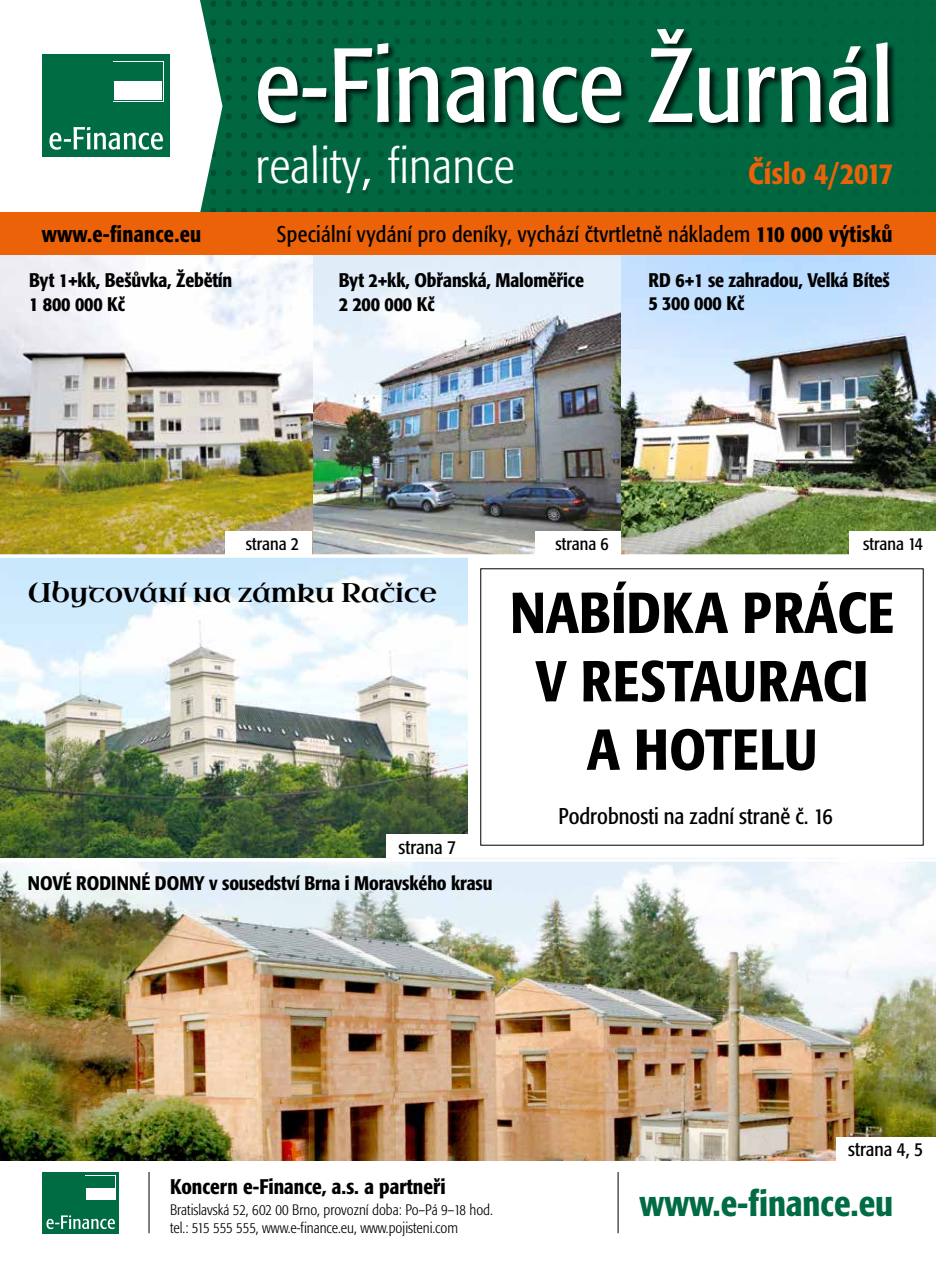
<style>
.page{position:relative;width:936px;height:1263px;background:#fff}
.page>*{position:absolute;margin:0;border:0;box-sizing:border-box;transform-origin:0 0}
.t1{font:condensed 104.25px "Formata";color:#fff}
.t2{font:500 condensed 57px/68.4px "Formata";color:#000;text-align:center}
.t3{font:300 condensed 49.5px "Formata";letter-spacing:.01em;color:#fff}
.t4{font:500 condensed 36px "Formata";color:#006c43}
.t5{font:500 condensed 30px "Formata";letter-spacing:.01em;color:#eb6209}
.t6{font:27px "Uncial Antiqua";letter-spacing:-.01em;color:#000}
.t7{font:condensed 22.5px "Formata";letter-spacing:.015em;color:#000}
.t8{font:500 condensed 22.5px "Formata";letter-spacing:.015em;color:#000}
.t9{font:500 condensed 21px "Formata";color:#000}
.t10{font:500 condensed 19.5px/23.4px "Formata";letter-spacing:-.01em;color:#000}
.t11{font:condensed 19.5px "Formata";color:#000}
.t12{font:condensed 18px "Formata";color:#000}
.t13{font:300 condensed 15px/18px "Formata";color:#000}
.s1{font-weight:500}
</style>
<div class="page">
<img style="left:0;top:862px;width:935px;height:299px">
<img style="left:0;top:255px;width:935px;height:299px">
<div style="left:534px;top:532px;width:87px;height:23px;background:#fff"></div>
<div style="left:225px;top:532px;width:87px;height:23px;background:#fff"></div>
<img style="left:0;top:557px;width:468px;height:301px">
<div style="left:386px;top:834px;width:83px;height:24px;background:#fff"></div>
<div style="left:836px;top:1137px;width:99px;height:24px;background:#fff"></div>
<div style="left:232px;top:0;width:697px;height:213px;background:#006741"></div>
<svg style="left:577px;top:0;width:6px;height:213px"></svg>
<svg style="left:608px;top:0;width:6px;height:213px"></svg>
<svg style="left:638px;top:0;width:6px;height:213px"></svg>
<svg style="left:669px;top:0;width:6px;height:213px"></svg>
<svg style="left:699px;top:0;width:6px;height:213px"></svg>
<svg style="left:730px;top:0;width:6px;height:213px"></svg>
<svg style="left:593px;top:0;width:6px;height:213px"></svg>
<svg style="left:623px;top:0;width:6px;height:213px"></svg>
<svg style="left:653px;top:0;width:6px;height:213px"></svg>
<svg style="left:684px;top:0;width:6px;height:213px"></svg>
<svg style="left:714px;top:0;width:6px;height:213px"></svg>
<svg style="left:745px;top:0;width:6px;height:213px"></svg>
<svg style="left:761px;top:0;width:6px;height:213px"></svg>
<svg style="left:792px;top:0;width:6px;height:213px"></svg>
<svg style="left:822px;top:0;width:6px;height:213px"></svg>
<svg style="left:853px;top:0;width:6px;height:213px"></svg>
<svg style="left:883px;top:0;width:6px;height:213px"></svg>
<svg style="left:913px;top:0;width:6px;height:213px"></svg>
<svg style="left:777px;top:0;width:6px;height:213px"></svg>
<svg style="left:807px;top:0;width:6px;height:213px"></svg>
<svg style="left:837px;top:0;width:6px;height:213px"></svg>
<svg style="left:868px;top:0;width:6px;height:213px"></svg>
<svg style="left:898px;top:0;width:6px;height:213px"></svg>
<svg style="left:929px;top:0;width:6px;height:213px"></svg>
<svg style="left:241px;top:0;width:6px;height:213px"></svg>
<svg style="left:271px;top:0;width:6px;height:213px"></svg>
<svg style="left:302px;top:0;width:6px;height:213px"></svg>
<svg style="left:332px;top:0;width:6px;height:213px"></svg>
<svg style="left:362px;top:0;width:6px;height:213px"></svg>
<svg style="left:256px;top:0;width:6px;height:213px"></svg>
<svg style="left:286px;top:0;width:6px;height:213px"></svg>
<svg style="left:317px;top:0;width:6px;height:213px"></svg>
<svg style="left:347px;top:0;width:6px;height:213px"></svg>
<svg style="left:378px;top:0;width:6px;height:213px"></svg>
<svg style="left:394px;top:0;width:6px;height:213px"></svg>
<svg style="left:425px;top:0;width:6px;height:213px"></svg>
<svg style="left:455px;top:0;width:6px;height:213px"></svg>
<svg style="left:485px;top:0;width:6px;height:213px"></svg>
<svg style="left:516px;top:0;width:6px;height:213px"></svg>
<svg style="left:546px;top:0;width:6px;height:213px"></svg>
<svg style="left:409px;top:0;width:6px;height:213px"></svg>
<svg style="left:440px;top:0;width:6px;height:213px"></svg>
<svg style="left:470px;top:0;width:6px;height:213px"></svg>
<svg style="left:501px;top:0;width:6px;height:213px"></svg>
<svg style="left:531px;top:0;width:6px;height:213px"></svg>
<svg style="left:561px;top:0;width:6px;height:213px"></svg>
<svg style="left:0;top:0;width:232px;height:213px"></svg>
<div style="left:258px;top:28px;width:639px;height:104px;background:#000;opacity:.75"></div>
<hr style="left:149px;top:1172px;width:1px;height:61px;background:#000">
<div style="left:42px;top:1172px;width:77px;height:61px;background:#006c43"></div>
<div style="left:86px;top:1188px;width:28px;height:11px;background:#fff"></div>
<svg style="left:46px;top:1215px;width:69px;height:14px"></svg>
<hr style="left:617px;top:1172px;width:1px;height:61px;background:#000">
<div style="left:0;top:213px;width:263px;height:42px;background:#eb6209"></div>
<hr style="left:935px;top:213px;width:1px;height:42px;background:#eb6209">
<div style="left:205px;top:213px;width:730px;height:42px;background:#eb6209"></div>
<div style="left:849px;top:532px;width:86px;height:23px;background:#fff"></div>
<h1 class="t1" style="left:255px;top:24px;width:640px">e-Finance Žurnál</h1>
<h3 class="t3" style="left:255px;top:137px;width:260px">reality, finance</h3>
<h3 class="t5" style="left:748px;top:155px;width:147px">Číslo 4/2017</h3>
<p class="t8" style="left:42px;top:221px;width:161px">www.e-finance.eu</p>
<p class="t7" style="left:277px;top:221px;width:617px">Speciální vydání pro deníky, vychází čtvrtletně nákladem <span class="s1">110 000 výtisků</span></p>
<p class="t10" style="left:29px;top:269px;width:205px">Byt 1+kk, Bešůvka, Žebětín<br>1 800 000 Kč</p>
<p class="t10" style="left:339px;top:269px;width:247px">Byt 2+kk, Obřanská, Maloměřice<br>2 200 000 Kč</p>
<p class="t10" style="left:648px;top:268px;width:243px">RD 6+1 se zahradou, Velká Bíteš<br>5 300 000 Kč</p>
<p class="t12" style="left:246px;top:533px;width:55px">strana 2</p>
<p class="t12" style="left:555px;top:533px;width:55px">strana 6</p>
<p class="t12" style="left:863px;top:533px;width:62px">strana 14</p>
<h2 class="t2" style="left:510px;top:578px;width:385px">NABÍDKA PRÁCE<br>V RESTAURACI<br>A HOTELU</h2>
<p class="t7" style="left:558px;top:803px;width:275px">Podrobnosti na zadní straně č. 16</p>
<h3 class="t6" style="left:28px;top:576px;width:411px">Ubytování na zámku Račice</h3>
<p class="t11" style="left:398px;top:835px;width:59px">strana 7</p>
<p class="t10" style="left:28px;top:871px;width:466px">NOVÉ RODINNÉ DOMY v sousedství Brna i Moravského krasu</p>
<p class="t9" style="left:170px;top:1174px;width:277px">Koncern e-Finance, a.s. a partneři</p>
<p class="t13" style="left:170px;top:1201px;width:324px">Bratislavská 52, 602 00 Brno, provozní doba: Po–Pá 9–18 hod. tel.: 515 555 555, www.e-finance.eu, www.pojisteni.com</p>
<p class="t11" style="left:848px;top:1138px;width:76px">strana 4, 5</p>
<h3 class="t4" style="left:639px;top:1181px;width:255px">www.e-finance.eu</h3>
</div>
